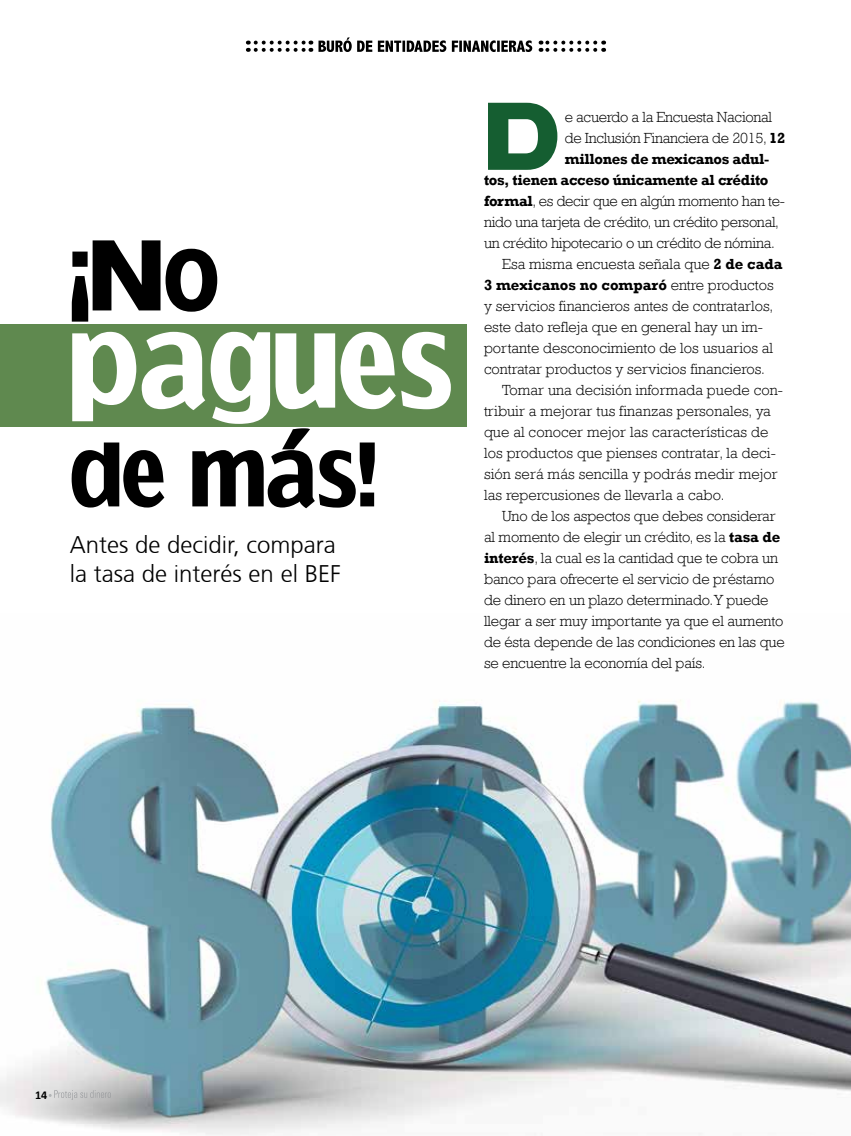
<style>
.page{position:relative;width:851px;height:1136px;background:#fff}
.page>*{position:absolute;margin:0;border:0;box-sizing:border-box;transform-origin:0 0}
.t1{font:109.65px "Sans Fat";letter-spacing:.005em;color:#fff}
.t2{font:89.25px "Sans Fat";color:#000}
.t3{font:85.5px "Sans Fat";color:#155e31}
.t4{font:81.45px "Sans Fat";color:#000}
.t5{font:300 24px/28.8px "Frutiger CE";color:#000}
.t6{font:300 15px "Rockwell";letter-spacing:-.01em;color:#000}
.t7{font:700 15px "Rockwell";letter-spacing:-.02em;color:#000}
.t8{font:700 15px "Rockwell";color:#000}
.t9{font:700 12px "Calibri";color:#000}
.s1{font-weight:700}
.s2{font-weight:300}
</style>
<div class="page">
<img style="left:0;top:700px;width:850px;height:435px">
<svg style="left:49px;top:1090px;width:62px;height:9px"></svg>
<svg style="left:255px;top:41px;width:56px;height:11px"></svg>
<svg style="left:540px;top:41px;width:55px;height:11px"></svg>
<svg style="left:318px;top:37px;width:214px;height:15px"></svg>
<div style="left:0;top:324px;width:466px;height:103px;background:#5f894f"></div>
<h2 class="t2" style="left:70px;top:205px;width:150px">¡No</h2>
<h1 class="t1" style="left:70px;top:278px;width:385px">pagues</h1>
<h3 class="t4" style="left:70px;top:410px;width:308px">de más!</h3>
<h3 class="t5" style="left:70px;top:530px;width:272px">Antes de decidir, compara la tasa de interés en el BEF</h3>
<h3 class="t3" style="left:486px;top:69px;width:75px">D</h3>
<p class="t6" style="left:564px;top:108px;width:209px">e acuerdo a la Encuesta Nacional</p>
<p class="t6" style="left:564px;top:129px;width:222px">de Inclusión Financiera de 2015, <span class="s1">12</span></p>
<p class="t7" style="left:564px;top:150px;width:206px">millones de mexicanos adul-</p>
<p class="t7" style="left:484px;top:171px;width:286px">tos, tienen acceso únicamente al crédito</p>
<p class="t6" style="left:484px;top:192px;width:302px"><span class="s1">formal</span>, es decir que en algún momento han te-</p>
<p class="t6" style="left:484px;top:213px;width:296px">nido una tarjeta de crédito, un crédito personal,</p>
<p class="t6" style="left:484px;top:234px;width:292px">un crédito hipotecario o un crédito de nómina.</p>
<p class="t6" style="left:502px;top:255px;width:282px">Esa misma encuesta señala que <span class="s1">2 de cada</span></p>
<p class="t8" style="left:484px;top:276px;width:291px">3 mexicanos no comparó <span class="s2">entre productos</span></p>
<p class="t6" style="left:484px;top:297px;width:290px">y servicios financieros antes de contratarlos,</p>
<p class="t6" style="left:484px;top:318px;width:280px">este dato refleja que en general hay un im-</p>
<p class="t6" style="left:484px;top:339px;width:291px">portante desconocimiento de los usuarios al</p>
<p class="t6" style="left:484px;top:360px;width:282px">contratar productos y servicios financieros.</p>
<p class="t6" style="left:502px;top:381px;width:282px">Tomar una decisión informada puede con-</p>
<p class="t6" style="left:484px;top:402px;width:288px">tribuir a mejorar tus finanzas personales, ya</p>
<p class="t6" style="left:484px;top:423px;width:286px">que al conocer mejor las características de</p>
<p class="t6" style="left:484px;top:444px;width:293px">los productos que pienses contratar, la deci-</p>
<p class="t6" style="left:484px;top:465px;width:295px">sión será más sencilla y podrás medir mejor</p>
<p class="t6" style="left:484px;top:486px;width:242px">las repercusiones de llevarla a cabo.</p>
<p class="t6" style="left:502px;top:507px;width:275px">Uno de los aspectos que debes considerar</p>
<p class="t6" style="left:484px;top:528px;width:298px">al momento de elegir un crédito, es la <span class="s1">tasa de</span></p>
<p class="t6" style="left:484px;top:549px;width:295px"><span class="s1">interés</span>, la cual es la cantidad que te cobra un</p>
<p class="t6" style="left:484px;top:570px;width:292px">banco para ofrecerte el servicio de préstamo</p>
<p class="t6" style="left:484px;top:591px;width:286px">de dinero en un plazo determinado. Y puede</p>
<p class="t6" style="left:484px;top:612px;width:301px">llegar a ser muy importante ya que el aumento</p>
<p class="t6" style="left:484px;top:633px;width:302px">de ésta depende de las condiciones en las que</p>
<p class="t6" style="left:484px;top:654px;width:223px">se encuentre la economía del país.</p>
<p class="t9" style="left:35px;top:1086px;width:14px">14</p>
</div>
